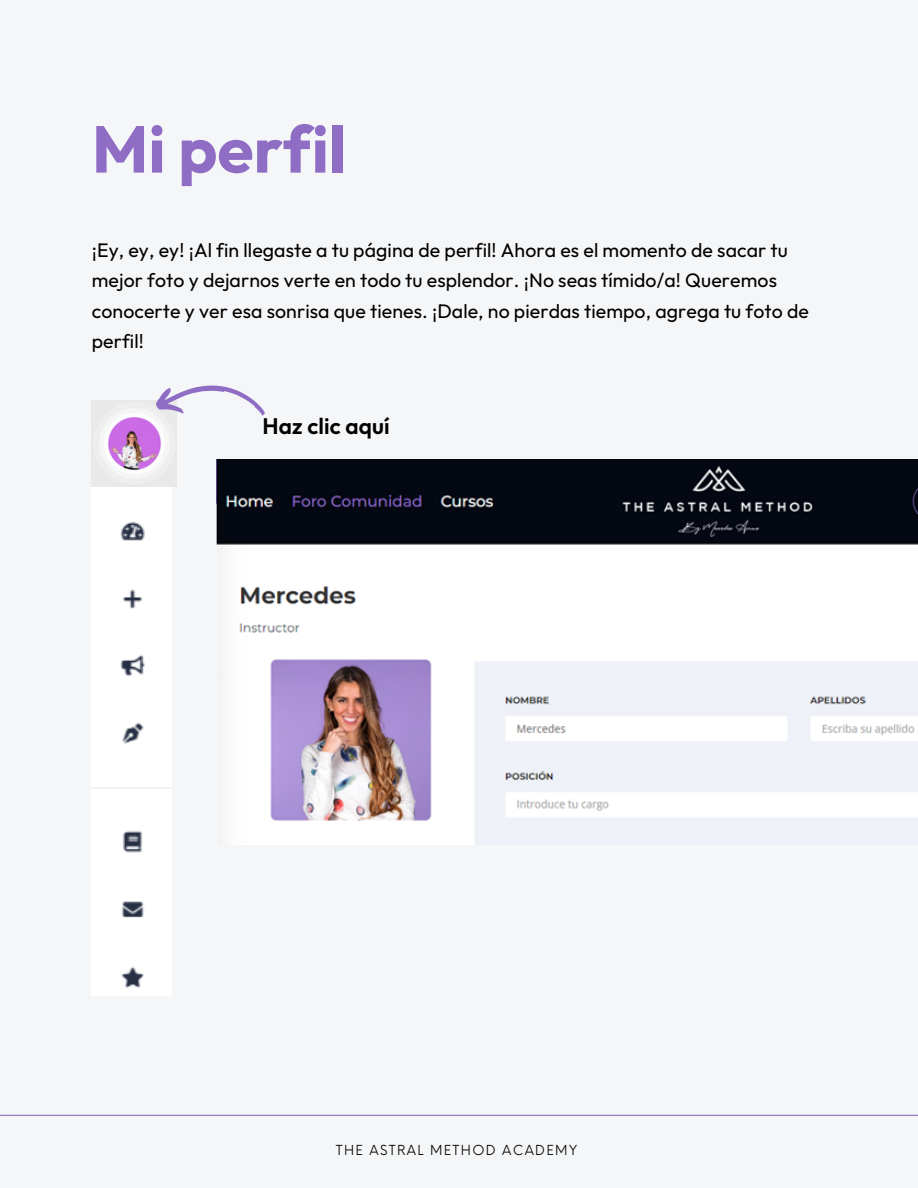
<style>
.page{position:relative;width:918px;height:1188px;background:#f5f6f8}
.page>*{position:absolute;margin:0;border:0;box-sizing:border-box;transform-origin:0 0}
.t1{font:700 66px "Outfit";color:#8f6dc4}
.t2{font:600 22.5px "Outfit";letter-spacing:.005em;color:#000}
.t3{font:19.5px/30.3px "Outfit";letter-spacing:.005em;color:#000}
.t4{font:13.5px "Neue Einstellung";letter-spacing:.1em;color:#000}
</style>
<div class="page">
<img style="left:216px;top:460px;width:702px;height:361px">
<hr style="left:0;top:1115px;width:918px;height:1px;background:#8f6dc4">
<img style="left:121px;top:522px;width:24px;height:466px">
<svg style="left:163px;top:385px;width:102px;height:31px"></svg>
<img style="left:91px;top:393px;width:94px;height:94px">
<h1 class="t1" style="left:92px;top:107px;width:256px">Mi perfil</h1>
<p class="t3" style="left:92px;top:235px;width:719px">¡Ey, ey, ey! ¡Al fin llegaste a tu página de perfil! Ahora es el momento de sacar tu mejor foto y dejarnos verte en todo tu esplendor. ¡No seas tímido/a! Queremos conocerte y ver esa sonrisa que tienes. ¡Dale, no pierdas tiempo, agrega tu foto de perfil!</p>
<p class="t2" style="left:263px;top:412px;width:129px">Haz clic aquí</p>
<p class="t4" style="left:336px;top:1138px;width:243px">THE ASTRAL METHOD ACADEMY</p>
</div>
